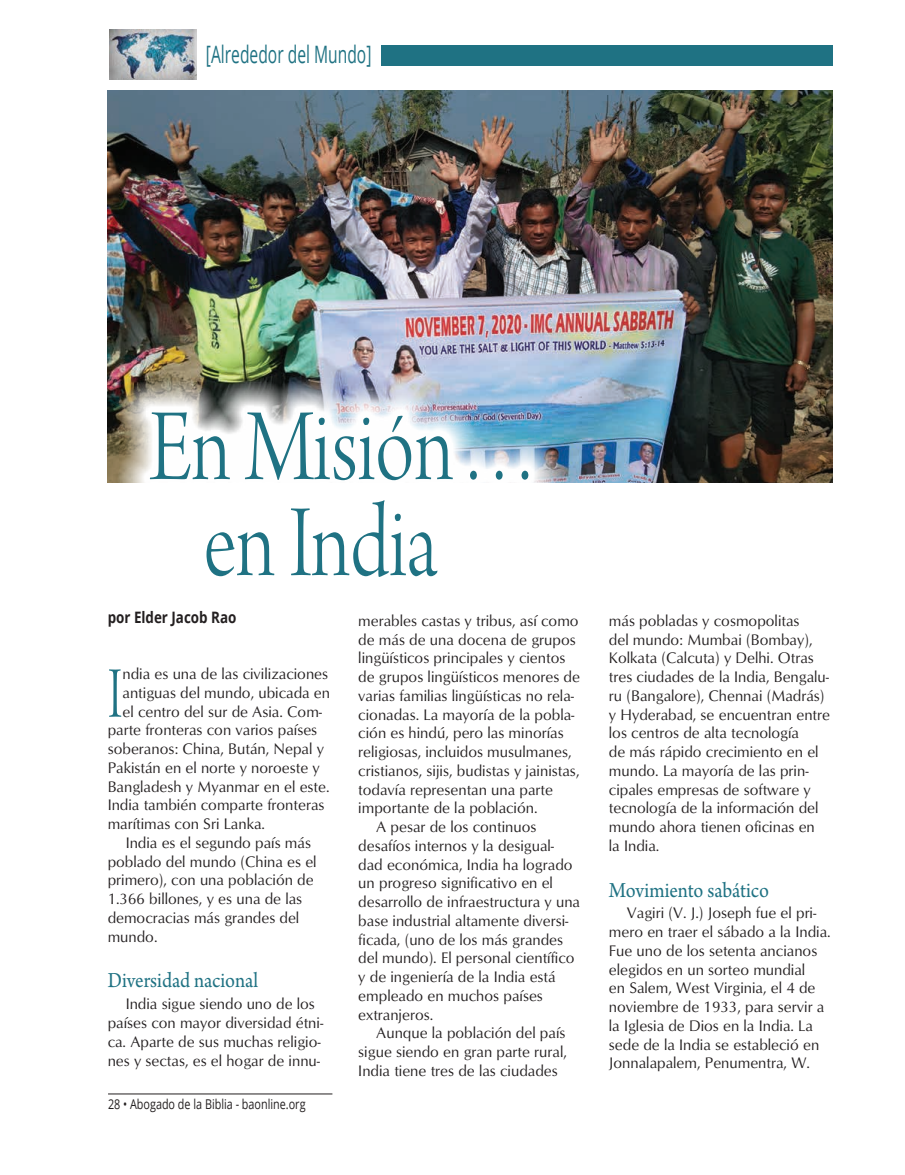
<style>
.page{position:relative;width:905px;height:1175px;background:#fff}
.page>*{position:absolute;margin:0;border:0;box-sizing:border-box;transform-origin:0 0}
.Article_-_Title_-_Ar{font:108px "Arno Pro Light Display";color:#1f7283;scale:.8 1}
.Article_-_Main_text{font:76.65px "Arno Pro Light Display";color:#1f7283;scale:.7 1}
.Department_-_Header{font:24px "Open Sans";color:#1f7283;scale:.65 1}
.Article_-_Subhead{font:22.5px "Arno Pro";letter-spacing:-.005em;color:#1f7283;scale:.9 1}
.Article_-_Main_text-2{font:15.75px/18.8px "Optimum";color:#231f20}
.Article_-_Author_onl{font:700 15.75px "Open Sans";color:#231f20;scale:.85 1}
.t1{font:13.5px "Open Sans";color:#231f20;scale:.8 1}
</style>
<div class="page">
<hr style="left:108px;top:1093px;width:224px;height:1px;background:#231f20">
<div style="left:381px;top:45px;width:451px;height:20px;background:#1f7283"></div>
<img style="left:110px;top:30px;width:86px;height:50px">
<img style="left:108px;top:91px;width:724px;height:391px">
<img style="left:117px;top:379px;width:444px;height:104px">
<p class="Department_-_Header" style="left:206px;top:38px;width:256px">[Alrededor del Mundo]</p>
<p class="Article_-_Title_-_Ar" style="left:149px;top:388px;width:478px">En Misión . . .</p>
<p class="Article_-_Title_-_Ar" style="left:203px;top:484px;width:295px">en India</p>
<p class="Article_-_Author_onl" style="left:108px;top:606px;width:153px">por Elder Jacob Rao</p>
<p class="Article_-_Main_text" style="left:108px;top:652px;width:23px">I</p>
<p class="Article_-_Main_text-2" style="left:122px;top:664px;width:207px">ndia es una de las civilizaciones</p>
<p class="Article_-_Main_text-2" style="left:122px;top:682px;width:209px">antiguas del mundo, ubicada en</p>
<p class="Article_-_Main_text-2" style="left:122px;top:701px;width:201px">el centro del sur de Asia. Com-</p>
<p class="Article_-_Main_text-2" style="left:108px;top:720px;width:211px">parte fronteras con varios países</p>
<p class="Article_-_Main_text-2" style="left:108px;top:739px;width:218px">soberanos: China, Bután, Nepal y</p>
<p class="Article_-_Main_text-2" style="left:108px;top:757px;width:214px">Pakistán en el norte y noroeste y</p>
<p class="Article_-_Main_text-2" style="left:108px;top:776px;width:223px">Bangladesh y Myanmar en el este.</p>
<p class="Article_-_Main_text-2" style="left:108px;top:795px;width:218px">India también comparte fronteras</p>
<p class="Article_-_Main_text-2" style="left:108px;top:814px;width:159px">marítimas con Sri Lanka.</p>
<p class="Article_-_Main_text-2" style="left:108px;top:832px;width:210px;text-indent:18px">India es el segundo país más poblado del mundo (China es el primero), con una población de<br>1.366 billones, y es una de las democracias más grandes del mundo.</p>
<p class="Article_-_Subhead" style="left:108px;top:967px;width:169px">Diversidad nacional</p>
<p class="Article_-_Main_text-2" style="left:108px;top:994px;width:217px;text-indent:18px">India sigue siendo uno de los países con mayor diversidad étni&shy;ca. Aparte de sus muchas religio&shy;nes y sectas, es el hogar de innu-</p>
<p class="t1" style="left:108px;top:1094px;width:248px">28 • Abogado de la Biblia - baonline.org</p>
<p class="Article_-_Main_text-2" style="left:358px;top:610px;width:223px">merables castas y tribus, así como de más de una docena de grupos lingüísticos principales y cientos de grupos lingüísticos menores de varias familias lingüísticas no rela&shy;cionadas. La mayoría de la pobla&shy;ción es hindú, pero las minorías religiosas, incluidos musulmanes, cristianos, sijis, budistas y jainistas, todavía representan una parte importante de la población.</p>
<p class="Article_-_Main_text-2" style="left:358px;top:817px;width:223px;text-indent:18px">A pesar de los continuos desafíos internos y la desigual&shy;dad económica, India ha logrado un progreso significativo en el desarrollo de infraestructura y una base industrial altamente diversi&shy;ficada, (uno de los más grandes del mundo). El personal científico y de ingeniería de la India está empleado en muchos países extranjeros.</p>
<p class="Article_-_Main_text-2" style="left:358px;top:1023px;width:210px;text-align:justify;text-indent:18px">Aunque la población del país sigue siendo en gran parte rural, India tiene tres de las ciudades</p>
<p class="Article_-_Main_text-2" style="left:609px;top:610px;width:222px">más pobladas y cosmopolitas<br>del mundo: Mumbai (Bombay),<br>Kolkata (Calcuta) y Delhi. Otras tres ciudades de la India, Bengalu&shy;ru (Bangalore), Chennai (Madrás) y Hyderabad, se encuentran entre los centros de alta tecnología<br>de más rápido crecimiento en el mundo. La mayoría de las prin&shy;cipales empresas de software y tecnología de la información del mundo ahora tienen oficinas en<br>la India.</p>
<p class="Article_-_Subhead" style="left:609px;top:877px;width:179px">Movimiento sabático</p>
<p class="Article_-_Main_text-2" style="left:609px;top:903px;width:223px;text-indent:18px">Vagiri (V. J.) Joseph fue el pri&shy;mero en traer el sábado a la India.<br>Fue uno de los setenta ancianos elegidos en un sorteo mundial<br>en Salem, West Virginia, el 4 de noviembre de 1933, para servir a la Iglesia de Dios en la India. La sede de la India se estableció en<br>Jonnalapalem, Penumentra, W.</p>
</div>
